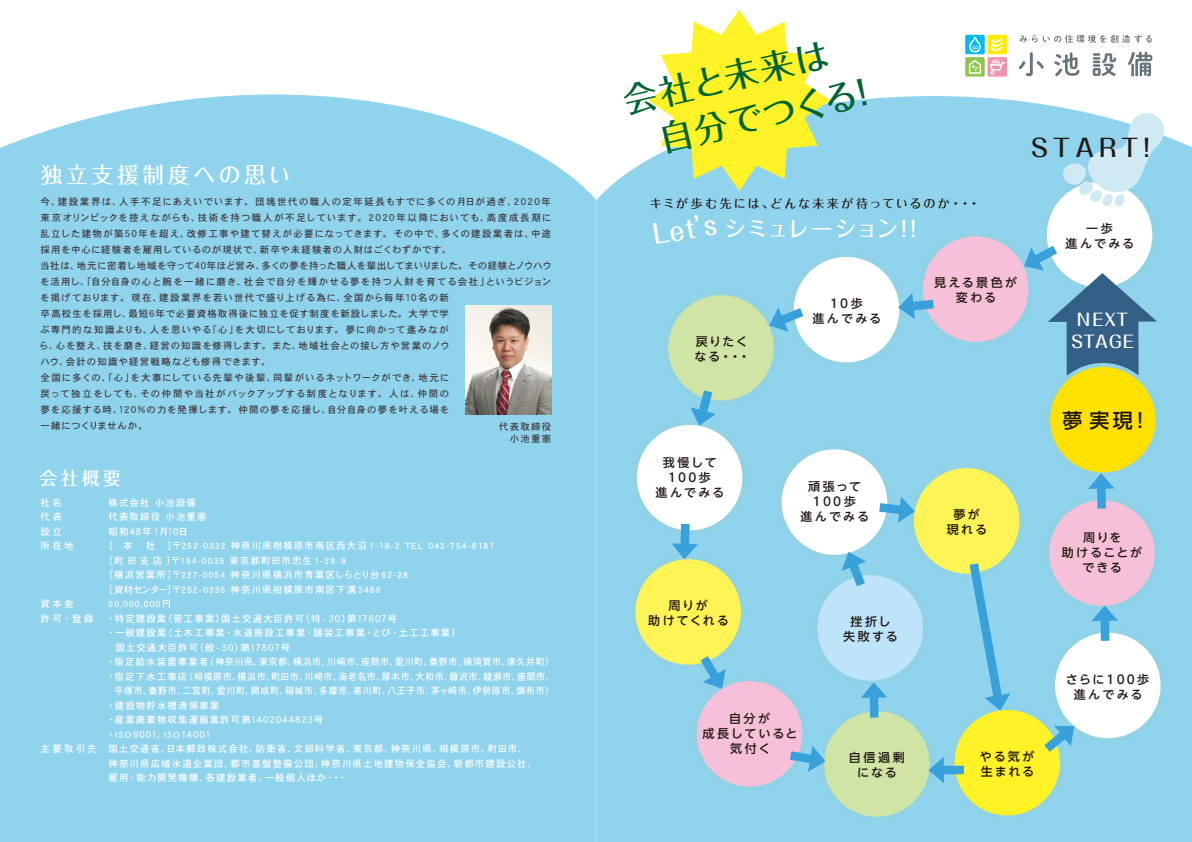
<style>
.page{position:relative;width:1192px;height:842px;background:#fff}
.page>*{position:absolute;margin:0;border:0;box-sizing:border-box;transform-origin:0 0}
.t1{font:500 34px/45px "Folk Pro";color:#006432}
.t2{font:500 26.1px "Folk Pro";color:#fff}
.t3{font:500 24.4px "Folk Pro";letter-spacing:.22em;color:#221815}
.t4{font:500 21.8px "Folk Pro";letter-spacing:-.03em;color:#fff}
.t5{font:500 21.8px "Folk Pro";letter-spacing:.17em;color:#fff}
.t6{font:500 20px "UD Shin Go NT Pro";color:#221815}
.t7{font:500 18px "Folk Pro";color:#fff}
.t8{font:500 16.9px/21.8px "Folk Pro";letter-spacing:.065em;color:#fff;text-align:center}
.t9{font:500 12px/15px "UD Shin Go NT Pro";letter-spacing:.15em;color:#221815;text-align:center}
.t10{font:500 12px "Folk Pro";letter-spacing:.175em;color:#221815}
.t11{font:500 12px/15px "UD Shin Go NT Pro";letter-spacing:.11em;color:#221815;text-align:center}
.t12{font:9.5px/16px "DFHS Gothic Pro 5 W5";letter-spacing:.09em;color:#3c3736}
.t13{font:9.5px/14.5px "DFHS Gothic Pro 5 W5";letter-spacing:.11em;color:#fff}
.t14{font:9.5px "DFHS Gothic Pro 5 W5";letter-spacing:.055em;color:#fff}
.t15{font:9.5px "DFHS Gothic Pro 5 W5";letter-spacing:.065em;color:#fff;scale:.95 1}
.t16{font:9.5px "DFHS Gothic Pro 5 W5";letter-spacing:.06em;color:#fff}
.t17{font:9.5px "DFHS Gothic Pro 5 W5";letter-spacing:-.025em;color:#fff}
.t18{font:9.5px "DFHS Gothic Pro 5 W5";letter-spacing:-.31em;color:#fff}
.t19{font:9.5px "DFHS Gothic Pro 5 W5";letter-spacing:-.215em;color:#fff}
.t20{font:9.5px/12.5px "DFHS Gothic Pro 5 W5";letter-spacing:.12em;color:#3c3736;text-align:right}
</style>
<div class="page">
<div style="left:596px;top:137px;width:595px;height:705px;background:#90d3ed"></div>
<div style="left:0;top:94px;width:596px;height:748px;background:#90d3ed"></div>
<img style="left:466px;top:305px;width:85px;height:109px">
<svg style="left:631px;top:9px;width:538px;height:811px"></svg>
<h3 class="t5" style="left:41px;top:156px;width:251px">独立支援制度への思い</h3>
<p class="t12" style="left:39px;top:194px;width:514px">今、建設業界は、人手不足にあえいでいます。団塊世代の職人の定年延長もすでに多くの月日が過ぎ、２０２０年東京オリンピックを控えながらも、技術を持つ職人が不足しています。２０２０年以降においても、高度成長期に乱立した建物が築５０年を超え、改修工事や建て替えが必要になってきます。その中で、多くの建設業者は、中途採用を中心に経験者を雇用しているのが現状で、新卒や未経験者の人財はごくわずかです。<br>当社は、地元に密着し地域を守って４０年ほど営み、多くの夢を持った職人を輩出してまいりました。その経験とノウハウを活用し、「自分自身の心と腕を一緒に磨き、社会で自分を輝かせる夢を持つ人財を育てる会社」というビジョンを掲げております。現在、建設業界を若い世代で盛り上げる為に、全国から毎年１０名の新<br>卒高校生を採用し、最短６年で必要資格取得後に独立を促す制度を新設しました。大学で学<br>ぶ専門的な知識よりも、人を思いやる「心」を大切にしております。夢に向かって進みなが<br>ら、心を整え、技を磨き、経営の知識を修得します。また、地域社会との接し方や営業のノウ<br>ハウ、会計の知識や経営戦略なども修得できます。<br>全国に多くの、「心」を大事にしている先輩や後輩、同輩がいるネットワークができ、地元に<br>戻って独立をしても、その仲間や当社がバックアップする制度となります。人は、仲間の<br>夢を応援する時、１２０％の力を発揮します。仲間の夢を応援し、自分自身の夢を叶える場を<br>一緒につくりませんか。</p>
<p class="t20" style="left:499px;top:420px;width:54px">代表取締役小池重憲</p>
<h3 class="t7" style="left:40px;top:463px;width:83px">会社概要</h3>
<p class="t13" style="left:40px;top:495px;width:35px">社名代表設立所在地</p>
<p class="t13" style="left:40px;top:596px;width:55px">資本金<br>許可・登録</p>
<p class="t13" style="left:40px;top:741px;width:58px">主要取引先</p>
<p class="t13" style="left:108px;top:495px;width:89px">株式会社 小池設備</p>
<p class="t13" style="left:108px;top:509px;width:100px">代表取締役 小池重憲</p>
<p class="t19" style="left:108px;top:526px;width:81px">昭和４８年１月１０日</p>
<p class="t13" style="left:104px;top:538px;width:53px">［ 本　社</p>
<p class="t13" style="left:167px;top:538px;width:328px">］〒252-0332 神奈川県相模原市南区西大沼1-18-2 TEL 042-754-8181</p>
<p class="t13" style="left:104px;top:553px;width:244px">［町田支店］〒194-0035 東京都町田市忠生1-29-9</p>
<p class="t13" style="left:104px;top:567px;width:306px">［横浜営業所］〒227-0054 神奈川県横浜市青葉区しらとり台62-28</p>
<p class="t13" style="left:104px;top:582px;width:278px">［資材センター］〒252-0335 神奈川県相模原市南区下溝3489</p>
<p class="t13" style="left:108px;top:596px;width:64px">50,000,000円</p>
<p class="t13" style="left:106px;top:611px;width:292px">・特定建設業（管工事業）国土交通大臣許可（特-３０）第１７８０７号</p>
<p class="t13" style="left:106px;top:625px;width:356px">・一般建設業（土木工事業・水道施設工事業・舗装工事業・とび・土工工事業）</p>
<p class="t17" style="left:115px;top:642px;width:176px">国土交通大臣許可（般 -３０）第１７８０７号</p>
<p class="t16" style="left:106px;top:656px;width:450px">・指定給水装置事業者（神奈川県、東京都、横浜市、川崎市、座間市、愛川町、秦野市、横須賀市、津久井町）</p>
<p class="t14" style="left:106px;top:671px;width:450px">・指定下水工事店（相模原市、横浜市、町田市、川崎市、海老名市、厚木市、大和市、藤沢市、綾瀬市、座間市、</p>
<p class="t15" style="left:114px;top:685px;width:465px">平塚市、秦野市、二宮町、愛川町、開成町、稲城市、多摩市、寒川町、八王子市、茅ヶ崎市、伊勢原市、調布市）</p>
<p class="t13" style="left:106px;top:698px;width:115px">・建設物貯水槽清掃事業</p>
<p class="t13" style="left:106px;top:712px;width:219px">・産業廃棄物収集運搬業許可第１４０２０４４８２３号</p>
<p class="t18" style="left:106px;top:729px;width:108px">・ ISO ９００１、ISO １４００１</p>
<p class="t13" style="left:108px;top:741px;width:421px">国土交通省、日本郵政株式会社、防衛省、文部科学省、東京都、神奈川県、相模原市、町田市、</p>
<p class="t13" style="left:108px;top:756px;width:430px">神奈川県広域水道企業団、都市基盤整備公団、神奈川県土地建物保全協会、新都市建設公社、</p>
<p class="t13" style="left:108px;top:770px;width:240px">雇用・能力開発機構、各建設業者、一般個人ほか・・・</p>
<h1 class="t1" style="left:643px;top:69px;width:226px;text-indent:-27px;rotate:-13deg">会社と未来は自分でつくる！</h1>
<h3 class="t3" style="left:1030px;top:127px;width:120px">START!</h3>
<p class="t10" style="left:649px;top:193px;width:332px">キミが歩む先には、どんな未来が待っているのか・・・</p>
<h2 class="t2" style="left:650px;top:213px;width:70px;rotate:-9deg">Let’s</h2>
<h3 class="t4" style="left:724px;top:210px;width:201px">シミュレーション！！</h3>
<p class="t9" style="left:934px;top:275px;width:85px">見える景色が</p>
<p class="t9" style="left:828px;top:295px;width:36px">１０歩</p>
<p class="t9" style="left:955px;top:290px;width:42px">変わる</p>
<p class="t9" style="left:812px;top:310px;width:70px">進んでみる</p>
<p class="t9" style="left:694px;top:334px;width:57px;text-align:left">戻りたくなる・・・</p>
<p class="t9" style="left:1065px;top:220px;width:70px">一歩<br>進んでみる</p>
<h3 class="t8" style="left:1071px;top:306px;width:64px">NEXT<br>STAGE</h3>
<p class="t9" style="left:655px;top:454px;width:70px">我慢して<br>１００歩<br>進んでみる</p>
<p class="t9" style="left:648px;top:598px;width:82px">周りが<br>助けてくれる</p>
<p class="t9" style="left:800px;top:479px;width:70px">頑張って<br>１００歩<br>進んでみる</p>
<p class="t9" style="left:843px;top:614px;width:56px">挫折し失敗する</p>
<p class="t9" style="left:946px;top:507px;width:42px">夢が現れる</p>
<h3 class="t6" style="left:1062px;top:404px;width:89px">夢実現！</h3>
<p class="t9" style="left:1061px;top:529px;width:82px">周りを<br>助けることができる</p>
<p class="t11" style="left:1065px;top:671px;width:85px">さらに１００歩進んでみる</p>
<p class="t9" style="left:702px;top:710px;width:97px">自分が<br>成長していると気付く</p>
<p class="t9" style="left:848px;top:750px;width:57px">自信過剰になる</p>
<p class="t9" style="left:979px;top:748px;width:56px;text-align:left">やる気が生まれる</p>
</div>
